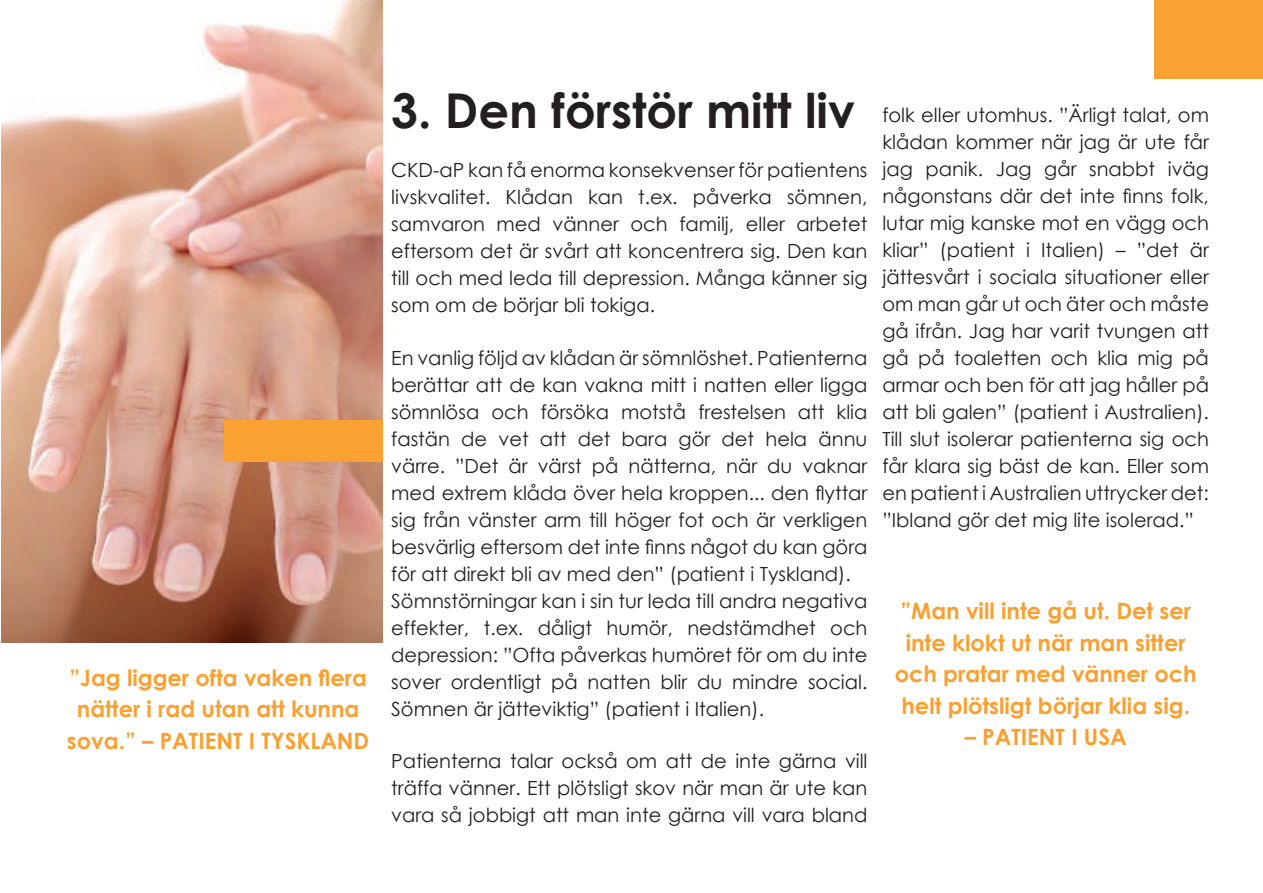
<style>
.page{position:relative;width:1263px;height:893px;background:#fff}
.page>*{position:absolute;margin:0;border:0;box-sizing:border-box;transform-origin:0 0}
.t1{font:700 48px "Century Gothic";color:#231f20}
.t2{font:700 22.5px/31.5px "Century Gothic";color:#f9a030;text-align:center}
.t3{font:19.5px/27px "Century Gothic";color:#231f20;text-align:justify}
</style>
<div class="page">
<img style="left:2px;top:0;width:380px;height:642px">
<div style="left:224px;top:420px;width:158px;height:42px;background:#f9a131"></div>
<div style="left:1154px;top:0;width:109px;height:79px;background:#f9a131"></div>
<p class="t2" style="left:67px;top:661px;width:304px">”Jag ligger ofta vaken flera nätter i rad utan att kunna sova.” – PATIENT I TYSKLAND</p>
<p class="t1" style="left:391px;top:74px;width:465px">3. Den förstör mitt liv</p>
<p class="t3" style="left:391px;top:156px;width:478px">CKD-aP kan få enorma konsekvenser för patientens livskvalitet. Klådan kan t.ex. påverka sömnen, samvaron med vänner och familj, eller arbetet eftersom det är svårt att koncentrera sig. Den kan till och med leda till depression. Många känner sig som om de börjar bli tokiga.</p>
<p class="t3" style="left:391px;top:344px;width:478px">En vanlig följd av klådan är sömnlöshet. Patienterna berättar att de kan vakna mitt i natten eller ligga sömnlösa och försöka motstå frestelsen att klia fastän de vet att det bara gör det hela ännu värre. ”Det är värst på nätterna, när du vaknar med extrem klåda över hela kroppen... den flyttar sig från vänster arm till höger fot och är verkligen besvärlig eftersom det inte finns något du kan göra för att direkt bli av med den” (patient i Tyskland).</p>
<p class="t3" style="left:391px;top:587px;width:478px">Sömnstörningar kan i sin tur leda till andra negativa effekter, t.ex. dåligt humör, nedstämdhet och depression: ”Ofta påverkas humöret för om du inte sover ordentligt på natten blir du mindre social.<br>Sömnen är jätteviktig” (patient i Italien).</p>
<p class="t3" style="left:391px;top:747px;width:478px">Patienterna talar också om att de inte gärna vill träffa vänner. Ett plötsligt skov när man är ute kan vara så jobbigt att man inte gärna vill vara bland</p>
<p class="t3" style="left:882px;top:101px;width:328px">folk eller utomhus. ”Ärligt talat, om klådan kommer när jag är ute får jag panik. Jag går snabbt iväg någonstans där det inte finns folk, lutar mig kanske mot en vägg och kliar” (patient i Italien) – ”det är jättesvårt i sociala situationer eller om man går ut och äter och måste gå ifrån. Jag har varit tvungen att gå på toaletten och klia mig på armar och ben för att jag håller på att bli galen” (patient i Australien).<br>Till slut isolerar patienterna sig och får klara sig bäst de kan. Eller som en patient i Australien uttrycker det: ”Ibland gör det mig lite isolerad.”</p>
<p class="t2" style="left:895px;top:594px;width:303px">”Man vill inte gå ut. Det ser inte klokt ut när man sitter och pratar med vänner och helt plötsligt börjar klia sig.</p>
<p class="t2" style="left:965px;top:720px;width:164px">– PATIENT I USA</p>
</div>
